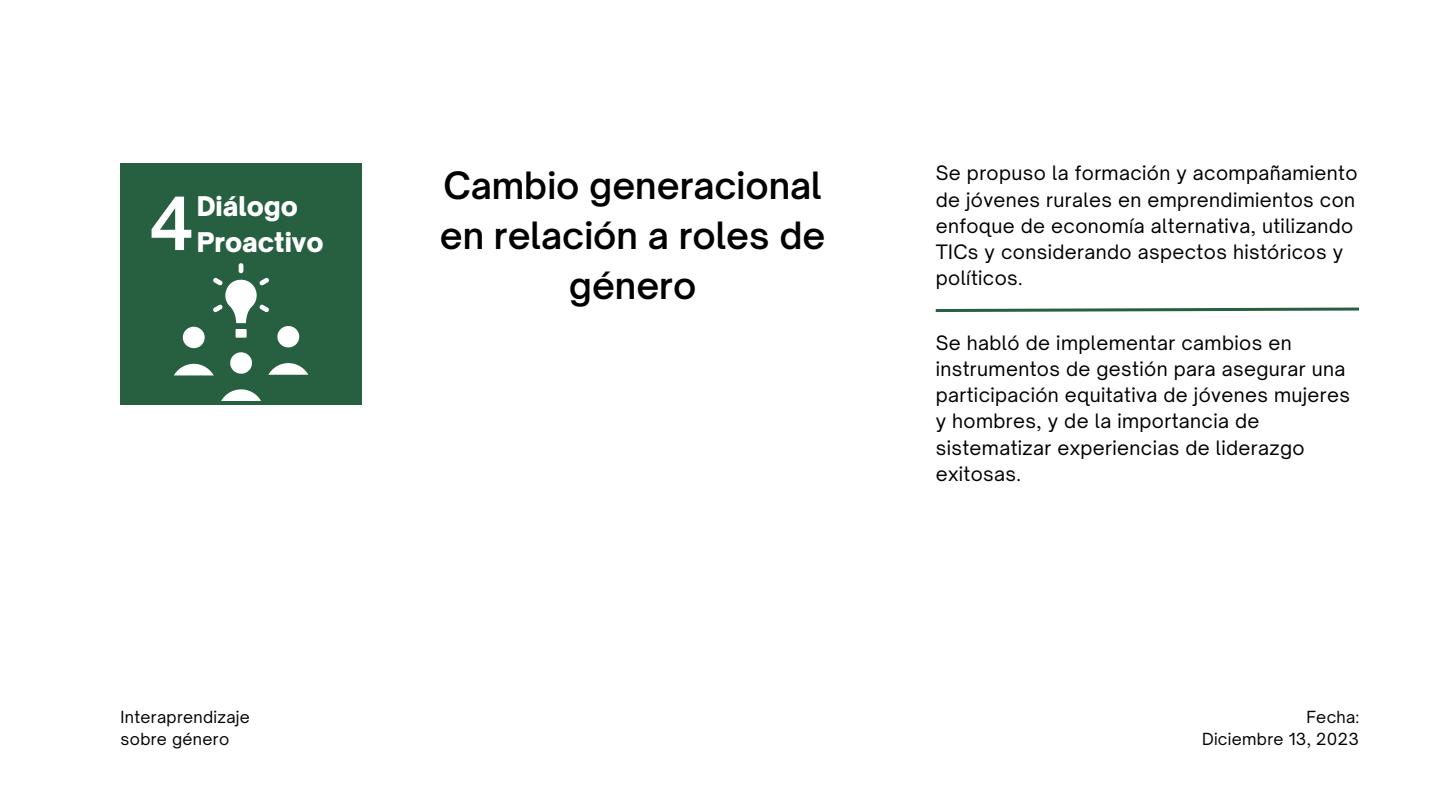
<style>
.page{position:relative;width:1440px;height:810px;background:#fff}
.page>*{position:absolute;margin:0;border:0;box-sizing:border-box;transform-origin:0 0}
.t1{font:600 70px "Open Sauce One";color:#fff}
.t2{font:600 36px/50.2px "Open Sauce One";color:#000;text-align:center}
.t3{font:900 26px "Open Sauce One";color:#fff}
.t4{font:19px/26.2px "Open Sauce One";letter-spacing:.02em;color:#000}
.t5{font:16px/21.8px "Open Sauce One";letter-spacing:.02em;color:#000}
</style>
<div class="page">
<svg style="left:935px;top:307px;width:424px;height:5px"></svg>
<div style="left:121px;top:164px;width:241px;height:241px;background:#266041"></div>
<svg style="left:174px;top:263px;width:135px;height:138px"></svg>
<p class="t1" style="left:129px;top:180px;width:48px">3</p>
<p class="t3" style="left:196px;top:190px;width:113px">Café del</p>
<p class="t3" style="left:197px;top:190px;width:103px">Diálogo</p>
<p class="t1" style="left:140px;top:180px;width:47px">2</p>
<p class="t1" style="left:149px;top:180px;width:47px">4</p>
<p class="t3" style="left:176px;top:208px;width:176px">Sociodramas</p>
<p class="t3" style="left:197px;top:226px;width:129px">Proactivo</p>
<p class="t3" style="left:196px;top:226px;width:93px">Mundo</p>
<p class="t2" style="left:440px;top:160px;width:387px">Cambio generacional en relación a roles de género</p>
<p class="t4" style="left:936px;top:160px;width:423px">Se propuso la formación y acompañamiento de jóvenes rurales en emprendimientos con enfoque de economía alternativa, utilizando TICs y considerando aspectos históricos y políticos.</p>
<p class="t4" style="left:936px;top:329px;width:416px">Se habló de implementar cambios en instrumentos de gestión para asegurar una participación equitativa de jóvenes mujeres y hombres, y de la importancia de sistematizar experiencias de liderazgo exitosas.</p>
<p class="t5" style="left:121px;top:706px;width:131px">Interaprendizaje sobre género</p>
<p class="t5" style="left:1306px;top:706px;width:54px">Fecha:</p>
<p class="t5" style="left:1202px;top:728px;width:158px">Diciembre 13, 2023</p>
</div>
